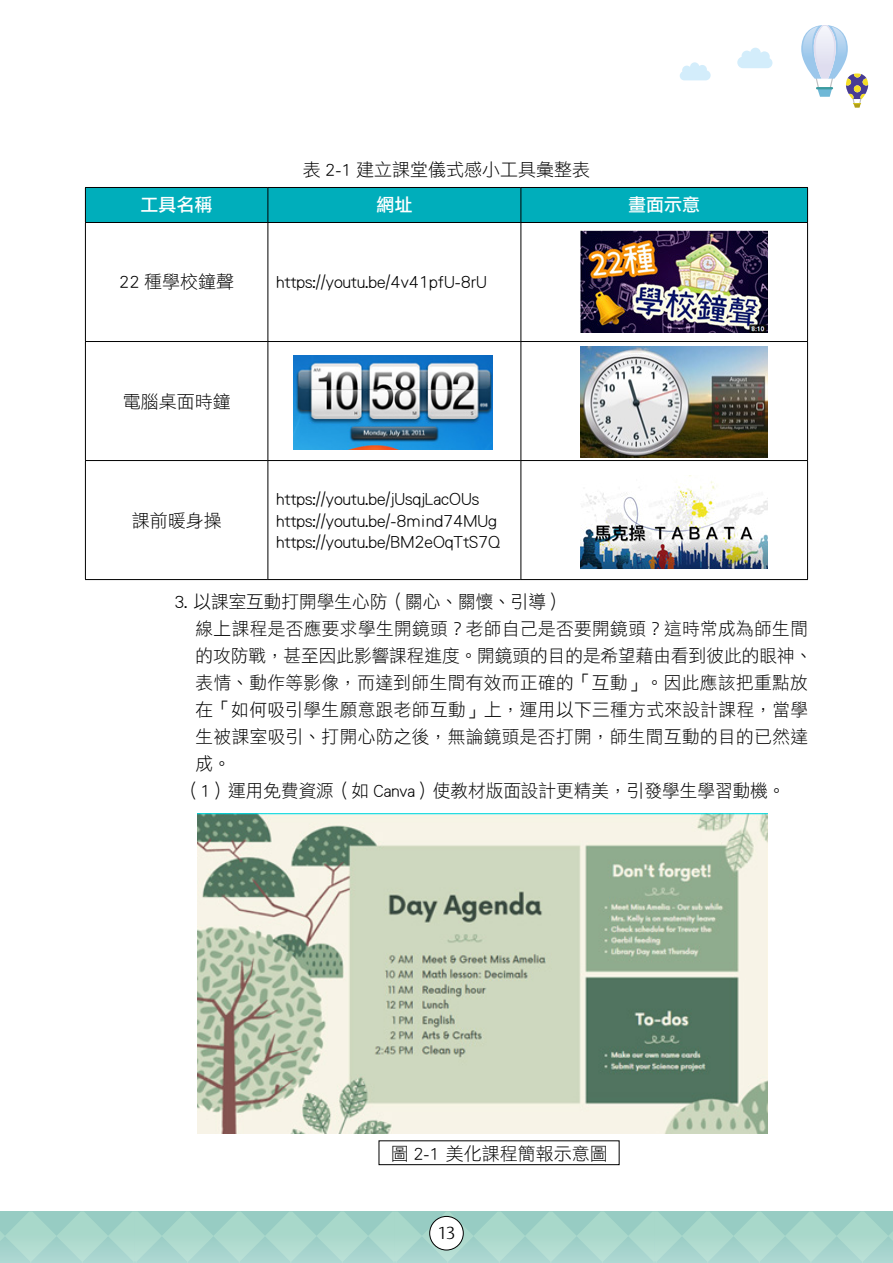
<style>
.page{position:relative;width:893px;height:1263px;background:#fff}
.page>*{position:absolute;margin:0;border:0;box-sizing:border-box;transform-origin:0 0}
.t1{font:18px/21.6px "DF Li Hei Std W3";color:#000}
.t2{font:18px "DF Li Hei Std W3";letter-spacing:.025em;color:#000}
.t3{font:18px "DF Li Hei Std W5";color:#fff}
.t4{font:16.5px "jf jinxuan Book";color:#000}
</style>
<div class="page">
<svg style="left:0;top:1211px;width:893px;height:52px;background:#a5d4ca"></svg>
<svg style="left:801px;top:25px;width:67px;height:83px"></svg>
<svg style="left:680px;top:62px;width:31px;height:18px"></svg>
<svg style="left:737px;top:48px;width:35px;height:20px"></svg>
<div style="left:430px;top:1216px;width:33px;height:34px;background:#fff;border-radius:50%"></div>
<div style="left:429px;top:1216px;width:34px;height:34px;border:1px solid #000;border-radius:50%"></div>
<div style="left:86px;top:188px;width:721px;height:34px;background:#00aebb"></div>
<hr style="left:85px;top:187px;width:183px;height:1px;background:#000">
<hr style="left:85px;top:188px;width:1px;height:34px;background:#000">
<hr style="left:268px;top:187px;width:253px;height:1px;background:#000">
<hr style="left:267px;top:188px;width:1px;height:34px;background:#000">
<hr style="left:521px;top:187px;width:287px;height:1px;background:#000">
<hr style="left:520px;top:188px;width:1px;height:34px;background:#000">
<hr style="left:807px;top:188px;width:1px;height:34px;background:#000">
<hr style="left:85px;top:222px;width:183px;height:1px;background:#000">
<hr style="left:85px;top:223px;width:1px;height:118px;background:#000">
<hr style="left:268px;top:222px;width:253px;height:1px;background:#000">
<hr style="left:267px;top:223px;width:1px;height:118px;background:#000">
<hr style="left:521px;top:222px;width:287px;height:1px;background:#000">
<hr style="left:520px;top:223px;width:1px;height:118px;background:#000">
<hr style="left:807px;top:223px;width:1px;height:118px;background:#000">
<hr style="left:85px;top:341px;width:183px;height:1px;background:#000">
<hr style="left:85px;top:342px;width:1px;height:118px;background:#000">
<hr style="left:268px;top:341px;width:253px;height:1px;background:#000">
<hr style="left:267px;top:342px;width:1px;height:118px;background:#000">
<hr style="left:521px;top:341px;width:287px;height:1px;background:#000">
<hr style="left:520px;top:342px;width:1px;height:118px;background:#000">
<hr style="left:807px;top:342px;width:1px;height:118px;background:#000">
<hr style="left:85px;top:460px;width:183px;height:1px;background:#000">
<hr style="left:85px;top:461px;width:1px;height:118px;background:#000">
<hr style="left:268px;top:460px;width:253px;height:1px;background:#000">
<hr style="left:267px;top:461px;width:1px;height:118px;background:#000">
<hr style="left:521px;top:460px;width:287px;height:1px;background:#000">
<hr style="left:520px;top:461px;width:1px;height:118px;background:#000">
<hr style="left:807px;top:461px;width:1px;height:118px;background:#000">
<hr style="left:85px;top:579px;width:183px;height:1px;background:#000">
<hr style="left:268px;top:579px;width:253px;height:1px;background:#000">
<hr style="left:521px;top:579px;width:287px;height:1px;background:#000">
<img style="left:293px;top:355px;width:199px;height:95px">
<img style="left:580px;top:231px;width:187px;height:102px">
<img style="left:580px;top:347px;width:187px;height:110px">
<img style="left:580px;top:475px;width:187px;height:94px">
<img style="left:197px;top:813px;width:571px;height:320px">
<div style="left:379px;top:1140px;width:240px;height:25px;border:1px solid #000"></div>
<p class="t1" style="left:303px;top:158px;width:289px">表 2-1 建立課堂儀式感小工具彙整表</p>
<p class="t3" style="left:141px;top:195px;width:73px">工具名稱</p>
<p class="t3" style="left:376px;top:195px;width:37px">網址</p>
<p class="t3" style="left:628px;top:195px;width:73px">畫面示意</p>
<p class="t1" style="left:119px;top:271px;width:116px">22 種學校鐘聲</p>
<p class="t1" style="left:276px;top:271px;width:212px">https://youtu.be/4v41pfU-8rU</p>
<p class="t1" style="left:123px;top:390px;width:109px">電腦桌面時鐘</p>
<p class="t1" style="left:132px;top:509px;width:91px">課前暖身操</p>
<p class="t1" style="left:276px;top:487px;width:225px">https://youtu.be/jUsqjLacOUs https://youtu.be/-8mind74MUg https://youtu.be/BM2eOqTtS7Q</p>
<p class="t1" style="left:174px;top:590px;width:391px">3. 以課室互動打開學生心防（關心、關懷、引導）</p>
<p class="t2" style="left:196px;top:619px;width:614px">線上課程是否應要求學生開鏡頭？老師自己是否要開鏡頭？這時常成為師生間</p>
<p class="t1" style="left:196px;top:644px;width:618px">的攻防戰，甚至因此影響課程進度。開鏡頭的目的是希望藉由看到彼此的眼神、</p>
<p class="t2" style="left:196px;top:673px;width:614px">表情、動作等影像，而達到師生間有效而正確的「互動」。因此應該把重點放</p>
<p class="t2" style="left:196px;top:700px;width:614px">在「如何吸引學生願意跟老師互動」上，運用以下三種方式來設計課程，當學</p>
<p class="t2" style="left:196px;top:727px;width:614px">生被課室吸引、打開心防之後，無論鏡頭是否打開，師生間互動的目的已然達</p>
<p class="t1" style="left:196px;top:752px;width:37px">成。</p>
<p class="t1" style="left:183px;top:779px;width:604px">（1）運用免費資源（如 Canva）使教材版面設計更精美，引發學生學習動機。</p>
<p class="t1" style="left:391px;top:1142px;width:218px">圖 2-1 美化課程簡報示意圖</p>
<p class="t4" style="left:438px;top:1217px;width:19px">13</p>
</div>
